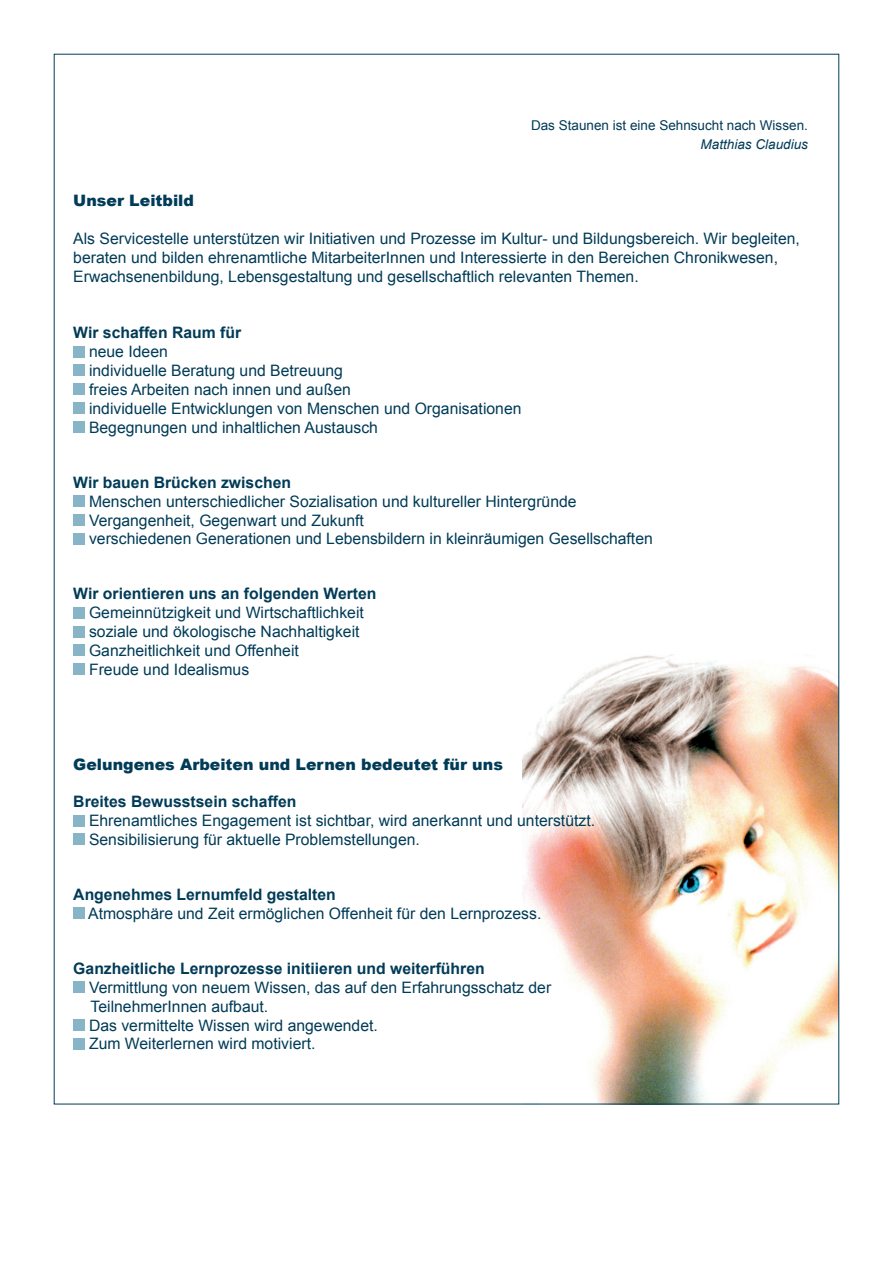
<style>
.page{position:relative;width:893px;height:1263px;background:#fff}
.page>*{position:absolute;margin:0;border:0;box-sizing:border-box;transform-origin:0 0}
.t1{font:15.75px/18.9px "Arial";color:#003b57}
.t2{font:700 15.75px "Arial";color:#003b57}
.t3{font:900 15.75px "Arial";color:#003b57}
.t4{font:13.5px "Arial";color:#003b57}
.t5{font:italic 13.5px "Arial";color:#003b57}
</style>
<div class="page">
<img style="left:522px;top:655px;width:315px;height:447px">
<div style="left:73px;top:346px;width:12px;height:11px;background:#88b4c8"></div>
<div style="left:73px;top:365px;width:12px;height:11px;background:#88b4c8"></div>
<div style="left:73px;top:384px;width:12px;height:11px;background:#88b4c8"></div>
<div style="left:73px;top:403px;width:12px;height:11px;background:#88b4c8"></div>
<div style="left:73px;top:421px;width:12px;height:12px;background:#88b4c8"></div>
<div style="left:73px;top:495px;width:12px;height:12px;background:#88b4c8"></div>
<div style="left:73px;top:514px;width:12px;height:12px;background:#88b4c8"></div>
<div style="left:73px;top:533px;width:12px;height:11px;background:#88b4c8"></div>
<div style="left:73px;top:607px;width:12px;height:11px;background:#88b4c8"></div>
<div style="left:73px;top:626px;width:12px;height:11px;background:#88b4c8"></div>
<div style="left:73px;top:645px;width:12px;height:11px;background:#88b4c8"></div>
<div style="left:73px;top:664px;width:12px;height:11px;background:#88b4c8"></div>
<div style="left:73px;top:815px;width:12px;height:11px;background:#88b4c8"></div>
<div style="left:73px;top:834px;width:12px;height:11px;background:#88b4c8"></div>
<div style="left:73px;top:907px;width:12px;height:12px;background:#88b4c8"></div>
<div style="left:73px;top:981px;width:12px;height:12px;background:#88b4c8"></div>
<div style="left:73px;top:1019px;width:12px;height:11px;background:#88b4c8"></div>
<div style="left:73px;top:1038px;width:12px;height:11px;background:#88b4c8"></div>
<p class="t4" style="left:531px;top:117px;width:278px">Das Staunen ist eine Sehnsucht nach Wissen.</p>
<p class="t5" style="left:701px;top:135px;width:109px">Matthias Claudius</p>
<p class="t3" style="left:73px;top:189px;width:122px">Unser Leitbild</p>
<p class="t1" style="left:73px;top:229px;width:728px">Als Servicestelle unterstützen wir Initiativen und Prozesse im Kultur- und Bildungsbereich. Wir begleiten, beraten und bilden ehrenamtliche MitarbeiterInnen und Interessierte in den Bereichen Chronikwesen,<br>Erwachsenenbildung, Lebensgestaltung und gesellschaftlich relevanten Themen.</p>
<p class="t2" style="left:73px;top:322px;width:169px">Wir schaffen Raum für</p>
<p class="t1" style="left:89px;top:342px;width:434px">neue Ideen<br>individuelle Beratung und Betreuung<br>freies Arbeiten nach innen und außen<br>individuelle Entwicklungen von Menschen und Organisationen Begegnungen und inhaltlichen Austausch</p>
<p class="t2" style="left:73px;top:472px;width:219px">Wir bauen Brücken zwischen</p>
<p class="t1" style="left:89px;top:492px;width:565px">Menschen unterschiedlicher Sozialisation und kultureller Hintergründe<br>Vergangenheit, Gegenwart und Zukunft<br>verschiedenen Generationen und Lebensbildern in kleinräumigen Gesellschaften</p>
<p class="t2" style="left:73px;top:583px;width:305px">Wir orientieren uns an folgenden Werten</p>
<p class="t1" style="left:89px;top:603px;width:276px">Gemeinnützigkeit und Wirtschaftlichkeit soziale und ökologische Nachhaltigkeit Ganzheitlichkeit und Offenheit<br>Freude und Idealismus</p>
<p class="t3" style="left:73px;top:752px;width:431px">Gelungenes Arbeiten und Lernen bedeutet für uns</p>
<p class="t2" style="left:73px;top:791px;width:225px">Breites Bewusstsein schaffen</p>
<p class="t1" style="left:89px;top:811px;width:508px">Ehrenamtliches Engagement ist sichtbar, wird anerkannt und unterstützt.<br>Sensibilisierung für aktuelle Problemstellungen.</p>
<p class="t2" style="left:73px;top:884px;width:264px">Angenehmes Lernumfeld gestalten</p>
<p class="t1" style="left:88px;top:904px;width:455px">Atmosphäre und Zeit ermöglichen Offenheit für den Lernprozess.</p>
<p class="t2" style="left:73px;top:958px;width:413px">Ganzheitliche Lernprozesse initiieren und weiterführen</p>
<p class="t1" style="left:89px;top:978px;width:464px">Vermittlung von neuem Wissen, das auf den Erfahrungsschatz der TeilnehmerInnen aufbaut.<br>Das vermittelte Wissen wird angewendet.<br>Zum Weiterlernen wird motiviert.</p>
</div>
